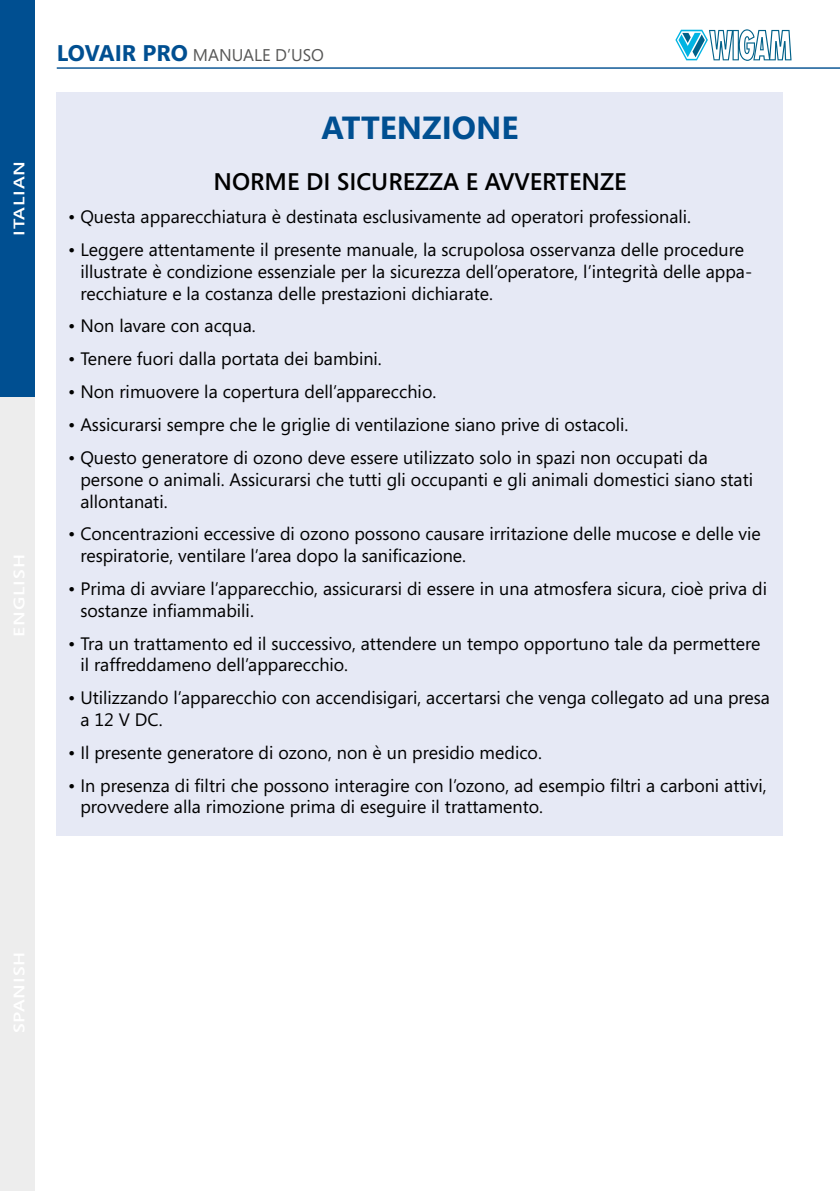
<style>
.page{position:relative;width:840px;height:1191px;background:#fff}
.page>*{position:absolute;margin:0;border:0;box-sizing:border-box;transform-origin:0 0}
.t1{font:700 32px "Segoe";color:#004f91}
.t2{font:600 24px "Segoe";color:#000}
.t3{font:18px/21.6px "Segoe";color:#000}
.t4{font:17px "Segoe";color:#575756}
.t5{font:600 15.2px "Segoe";letter-spacing:.05em;color:#fff;scale:1.25 1}
.s1{font-weight:700;font-size:22.6px;color:#004f91}
</style>
<div class="page">
<svg style="left:675px;top:29px;width:116px;height:32px"></svg>
<hr style="left:57px;top:67px;width:782px;height:2px;background:#004f91">
<div style="left:0;top:777px;width:35px;height:414px;background:#ededed"></div>
<div style="left:0;top:380px;width:35px;height:414px;background:#ededed"></div>
<div style="left:57px;top:92px;width:725px;height:744px;background:#e6e9f5"></div>
<div style="left:0;top:0;width:35px;height:397px;background:#004f91"></div>
<p class="t5" style="left:9px;top:236px;width:62px;rotate:-90deg">ITALIAN</p>
<p class="t4" style="left:57px;top:43px;width:268px"><span class="s1">LOVAIR PRO</span> MANUALE D’USO</p>
<h1 class="t1" style="left:321px;top:105px;width:198px">ATTENZIONE</h1>
<h2 class="t2" style="left:213px;top:165px;width:414px">NORME DI SICUREZZA E AVVERTENZE</h2>
<p class="t3" style="left:68px;top:206px;width:624px">• Questa apparecchiatura è destinata esclusivamente ad operatori professionali.</p>
<p class="t3" style="left:80px;top:239px;width:673px;text-indent:-12px">• Leggere attentamente il presente manuale, la scrupolosa osservanza delle procedure illustrate è condizione essenziale per la sicurezza dell’operatore, l’integrità delle appa&shy;recchiature e la costanza delle prestazioni dichiarate.</p>
<p class="t3" style="left:68px;top:315px;width:189px">• Non lavare con acqua.</p>
<p class="t3" style="left:68px;top:348px;width:315px">• Tenere fuori dalla portata dei bambini.</p>
<p class="t3" style="left:68px;top:381px;width:369px">• Non rimuovere la copertura dell’apparecchio.</p>
<p class="t3" style="left:68px;top:414px;width:561px">• Assicurarsi sempre che le griglie di ventilazione siano prive di ostacoli.</p>
<p class="t3" style="left:80px;top:446px;width:674px;text-indent:-12px">• Questo generatore di ozono deve essere utilizzato solo in spazi non occupati da persone o animali. Assicurarsi che tutti gli occupanti e gli animali domestici siano stati allontanati.</p>
<p class="t3" style="left:80px;top:523px;width:681px;text-indent:-12px">• Concentrazioni eccessive di ozono possono causare irritazione delle mucose e delle vie respiratorie, ventilare l’area dopo la sanificazione.</p>
<p class="t3" style="left:80px;top:577px;width:688px;text-indent:-12px">• Prima di avviare l’apparecchio, assicurarsi di essere in una atmosfera sicura, cioè priva di sostanze infiammabili.</p>
<p class="t3" style="left:80px;top:632px;width:681px;text-indent:-12px">• Tra un trattamento ed il successivo, attendere un tempo opportuno tale da permettere il raffreddameno dell’apparecchio.</p>
<p class="t3" style="left:80px;top:686px;width:690px;text-indent:-12px">• Utilizzando l’apparecchio con accendisigari, accertarsi che venga collegato ad una presa a 12 V DC.</p>
<p class="t3" style="left:68px;top:741px;width:475px">• Il presente generatore di ozono, non è un presidio medico.</p>
<p class="t3" style="left:80px;top:774px;width:687px;text-indent:-12px">• In presenza di filtri che possono interagire con l’ozono, ad esempio filtri a carboni attivi, provvedere alla rimozione prima di eseguire il trattamento.</p>
</div>
